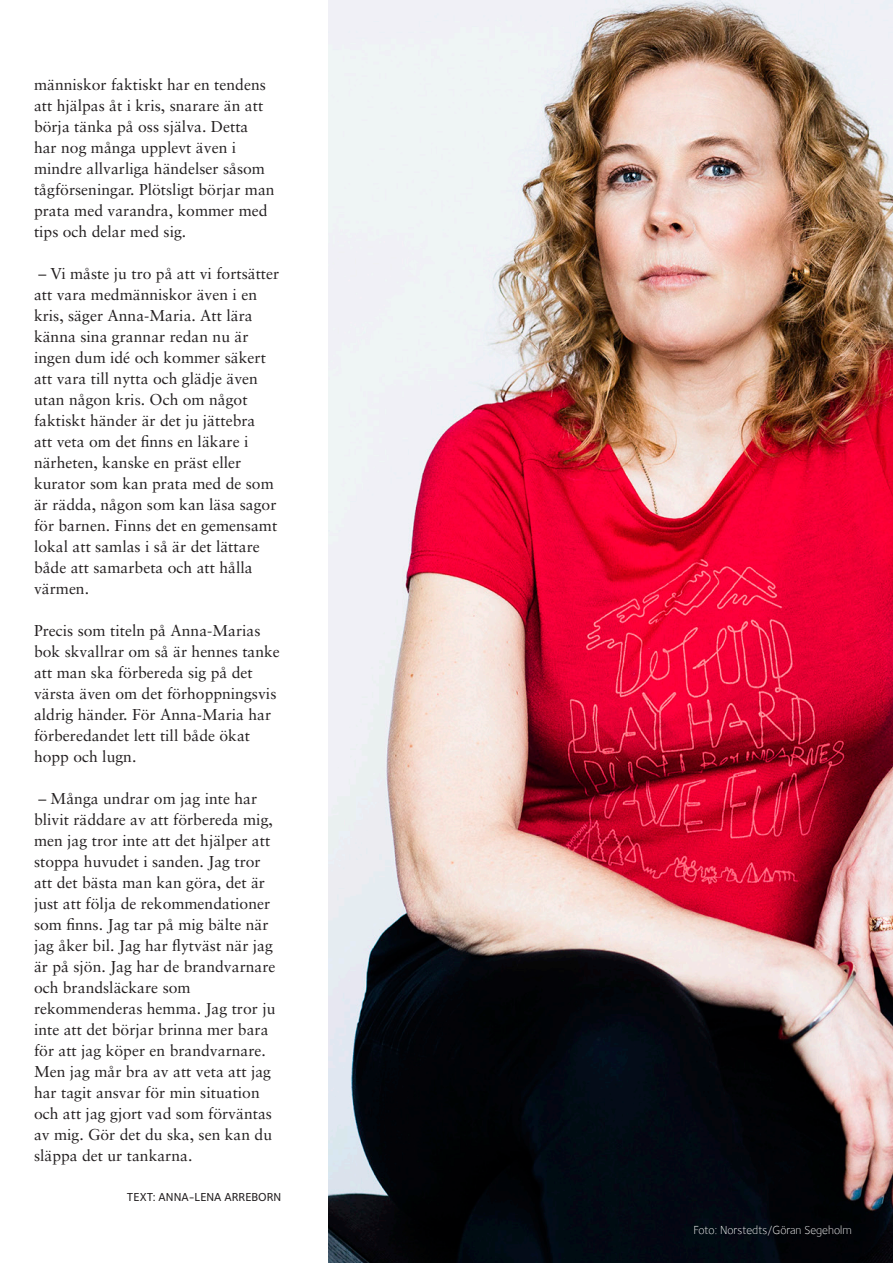
<style>
.page{position:relative;width:893px;height:1263px;background:#fff}
.page>*{position:absolute;margin:0;border:0;box-sizing:border-box;transform-origin:0 0}
.Bildtext{font:15.75px/21px "Sabon";color:#231f20}
.Bildtext-2{font:300 12px "Foundry Sterling";color:#fff}
.Författare{font:12px "Foundry Sterling Medium Expert";color:#231f20}
</style>
<div class="page">
<img style="left:329px;top:0;width:564px;height:1263px">
<p class="Bildtext" style="left:34px;top:74px;width:242px">människor faktiskt har en tendens att hjälpas åt i kris, snarare än att börja tänka på oss själva. Detta har nog många upplevt även i mindre allvarliga händelser såsom tågförseningar. Plötsligt börjar man prata med varandra, kommer med tips och delar med sig.</p>
<p class="Bildtext" style="left:34px;top:263px;width:247px">– Vi måste ju tro på att vi fortsätter att vara medmänniskor även i en kris, säger Anna-Maria. Att lära känna sina grannar redan nu är ingen dum idé och kommer säkert att vara till nytta och glädje även utan någon kris. Och om något faktiskt händer är det ju jättebra<br>att veta om det finns en läkare i närheten, kanske en präst eller kurator som kan prata med de som är rädda, någon som kan läsa sagor för barnen. Finns det en gemensamt lokal att samlas i så är det lättare både att samarbeta och att hålla värmen.</p>
<p class="Bildtext" style="left:34px;top:620px;width:247px">Precis som titeln på Anna-Marias bok skvallrar om så är hennes tanke att man ska förbereda sig på det värsta även om det förhoppningsvis aldrig händer. För Anna-Maria har förberedandet lett till både ökat hopp och lugn.</p>
<p class="Bildtext" style="left:34px;top:788px;width:243px">– Många undrar om jag inte har blivit räddare av att förbereda mig, men jag tror inte att det hjälper att stoppa huvudet i sanden. Jag tror att det bästa man kan göra, det är just att följa de rekommendationer som finns. Jag tar på mig bälte när jag åker bil. Jag har flytväst när jag är på sjön. Jag har de brandvarnare och brandsläckare som rekommenderas hemma. Jag tror ju inte att det börjar brinna mer bara för att jag köper en brandvarnare.<br>Men jag mår bra av att veta att jag har tagit ansvar för min situation och att jag gjort vad som förväntas av mig. Gör det du ska, sen kan du släppa det ur tankarna.</p>
<p class="Författare" style="left:127px;top:1190px;width:156px">TEXT: ANNA-LENA ARREBORN</p>
<p class="Bildtext-2" style="left:693px;top:1223px;width:160px">Foto: Norstedts/Göran Segeholm</p>
</div>
